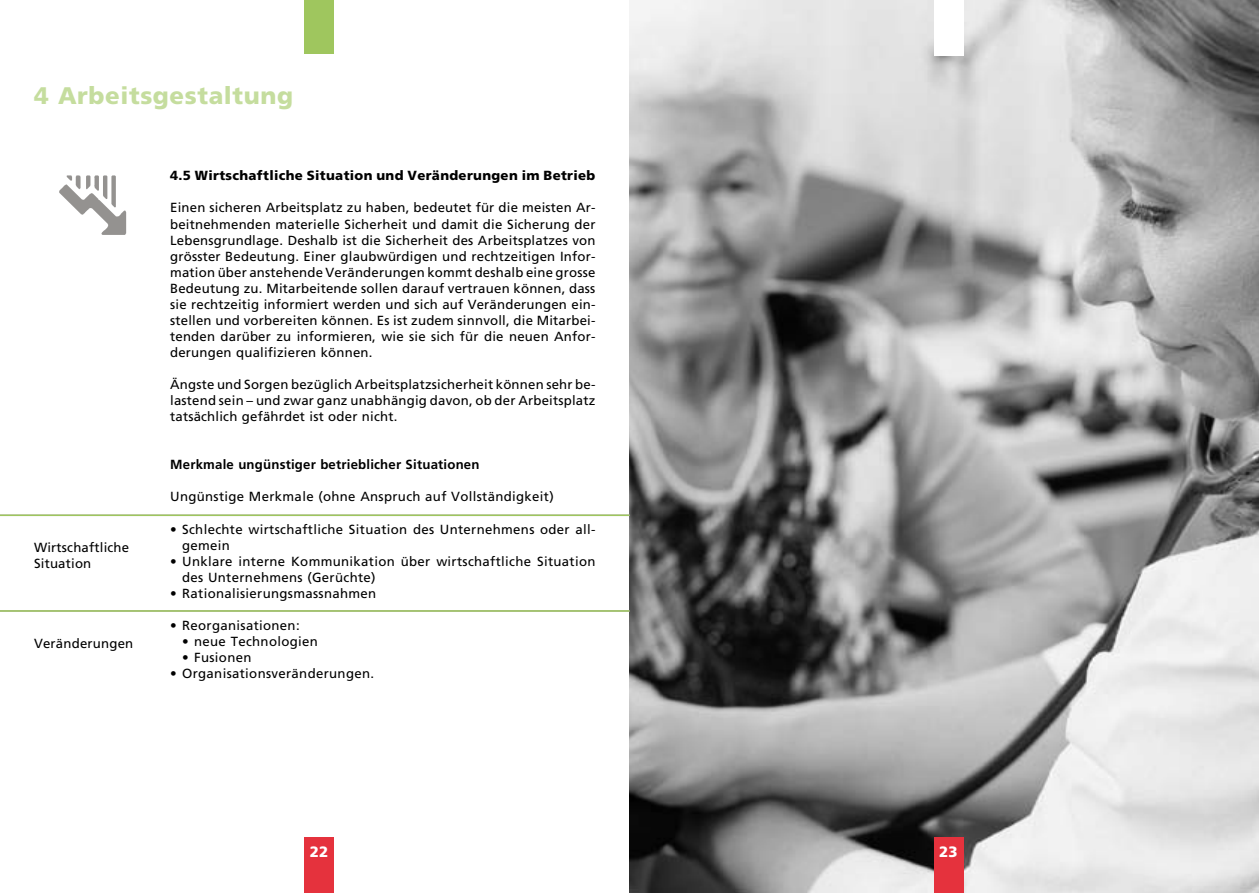
<style>
.page{position:relative;width:1259px;height:893px;background:#fff}
.page>*{position:absolute;margin:0;border:0;box-sizing:border-box;transform-origin:0 0}
.t1{font:900 24px "Frutiger";letter-spacing:.025em;color:#c5dd9e}
.t2{font:900 15px "Frutiger";color:#fff}
.t3{font:13.2px/16px "Frutiger";letter-spacing:.025em;color:#000}
.t4{font:900 13.2px "Frutiger";letter-spacing:.025em;color:#000}
.t5{font:700 13.2px "Frutiger";letter-spacing:.015em;color:#000}
</style>
<div class="page">
<img style="left:59px;top:175px;width:68px;height:60px">
<img style="left:629px;top:0;width:630px;height:893px">
<div style="left:304px;top:838px;width:30px;height:55px;background:#e5323d"></div>
<div style="left:933px;top:838px;width:30px;height:55px;background:#e5323d"></div>
<div style="left:933px;top:0;width:30px;height:55px;background:#fff"></div>
<div style="left:304px;top:0;width:30px;height:54px;background:#9fc65e"></div>
<hr style="left:0;top:514px;width:629px;height:2px;background:#9fc65e">
<hr style="left:0;top:610px;width:629px;height:2px;background:#9fc65e">
<h1 class="t1" style="left:34px;top:81px;width:261px">4 Arbeitsgestaltung</h1>
<p class="t3" style="left:34px;top:539px;width:97px">Wirtschaftliche<br>Situation</p>
<p class="t3" style="left:34px;top:635px;width:101px">Veränderungen</p>
<p class="t4" style="left:170px;top:168px;width:427px">4.5 Wirtschaftliche Situation und Veränderungen im Betrieb</p>
<p class="t3" style="left:170px;top:200px;width:427px;text-align:justify">Einen sicheren Arbeitsplatz zu haben, bedeutet für die meisten Ar&shy;beitnehmenden materielle Sicherheit und damit die Sicherung der Lebensgrundlage. Deshalb ist die Sicherheit des Arbeitsplatzes von grösster Bedeutung. Einer glaubwürdigen und rechtzeitigen Infor&shy;mation über anstehende Veränderungen kommt deshalb eine grosse Bedeutung zu. Mitarbeitende sollen darauf vertrauen können, dass sie rechtzeitig informiert werden und sich auf Veränderungen ein&shy;stellen und vorbereiten können. Es ist zudem sinnvoll, die Mitarbei&shy;tenden darüber zu informieren, wie sie sich für die neuen Anfor&shy;derungen qualifizieren können.</p>
<p class="t3" style="left:170px;top:376px;width:427px;text-align:justify">Ängste und Sorgen bezüglich Arbeitsplatzsicherheit können sehr be&shy;lastend sein – und zwar ganz unabhängig davon, ob der Arbeitsplatz tatsächlich gefährdet ist oder nicht.</p>
<p class="t5" style="left:170px;top:457px;width:311px">Merkmale ungünstiger betrieblicher Situationen</p>
<p class="t3" style="left:170px;top:489px;width:385px">Ungünstige Merkmale (ohne Anspruch auf Vollständigkeit)</p>
<p class="t3" style="left:182px;top:521px;width:415px;text-indent:-12px">• Schlechte wirtschaftliche Situation des Unternehmens oder all&shy;gemein</p>
<p class="t3" style="left:182px;top:553px;width:415px;text-indent:-12px">• Unklare interne Kommunikation über wirtschaftliche Situation des Unternehmens (Gerüchte)</p>
<p class="t3" style="left:170px;top:585px;width:208px">• Rationalisierungsmassnahmen</p>
<p class="t3" style="left:170px;top:617px;width:131px">• Reorganisationen:</p>
<p class="t3" style="left:182px;top:633px;width:137px">• neue Technologien</p>
<p class="t3" style="left:182px;top:649px;width:71px">• Fusionen</p>
<p class="t3" style="left:170px;top:665px;width:205px">• Organisationsveränderungen.</p>
<p class="t2" style="left:310px;top:842px;width:20px">22</p>
<p class="t2" style="left:939px;top:842px;width:20px">23</p>
</div>
